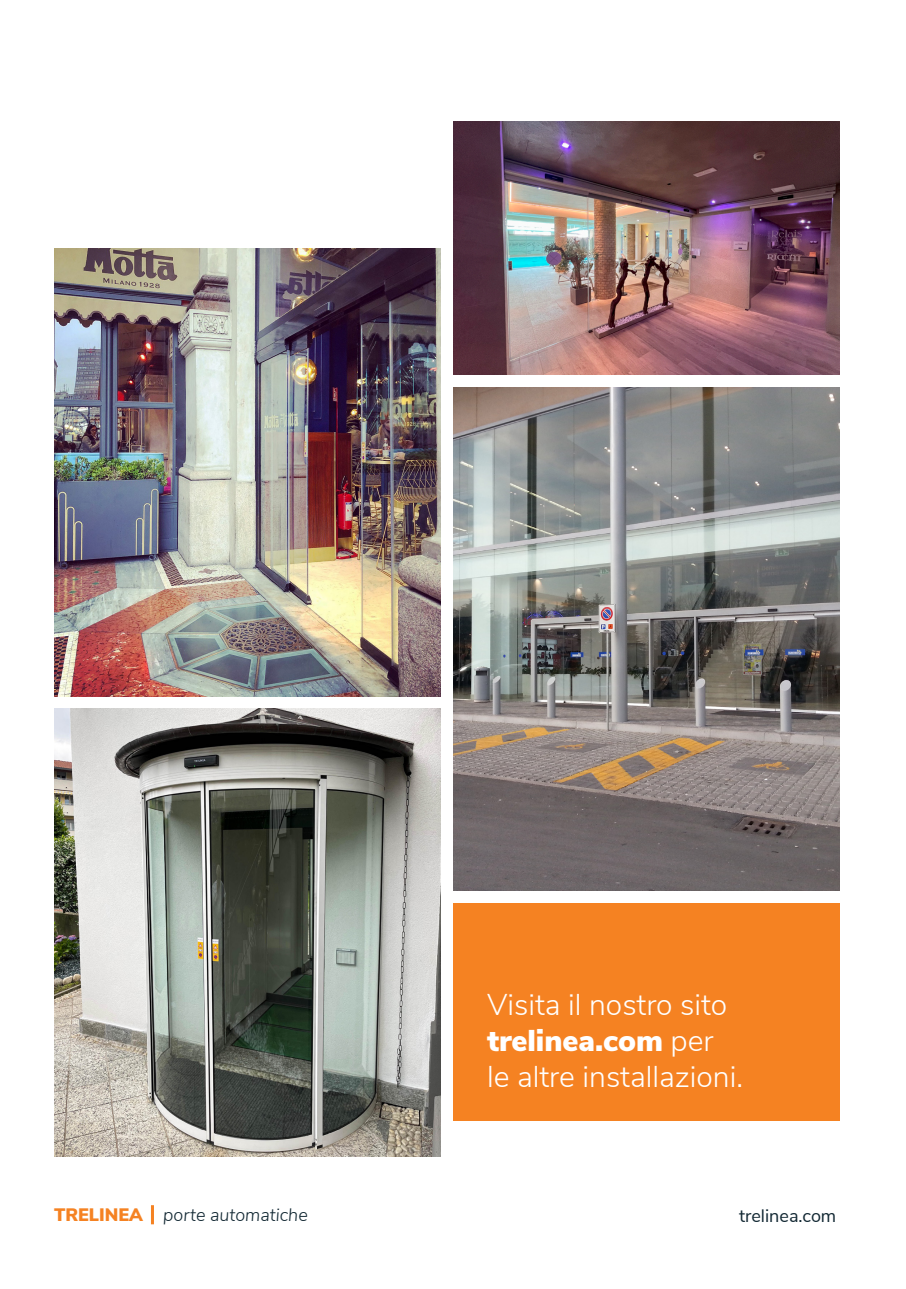
<style>
.page{position:relative;width:906px;height:1289px;background:#fff}
.page>*{position:absolute;margin:0;border:0;box-sizing:border-box;transform-origin:0 0}
.t1{font:300 30px/36px "Nunito Sans";color:#fff}
.t2{font:italic 300 18px "Nunito Sans";color:#122833}
.t3{font:18px "Nunito Sans";color:#122833}
.s1{font-weight:900}
.s2{font-weight:900;font-style:normal;color:#f58222}
</style>
<div class="page">
<hr style="left:151px;top:1205px;width:3px;height:19px;background:#f58222">
<div style="left:453px;top:903px;width:386px;height:217px;background:#f58222"></div>
<img style="left:453px;top:121px;width:386px;height:254px">
<img style="left:453px;top:387px;width:386px;height:503px">
<img style="left:54px;top:709px;width:386px;height:447px">
<img style="left:54px;top:248px;width:386px;height:448px">
<p class="t1" style="left:487px;top:984px;width:257px">Visita il nostro sito <span class="s1">trelinea.com</span> per le altre installazioni.</p>
<p class="t2" style="left:54px;top:1201px;width:255px"><span class="s2">TRELINEA</span> porte automatiche</p>
<p class="t3" style="left:739px;top:1202px;width:99px">trelinea.com</p>
</div>
